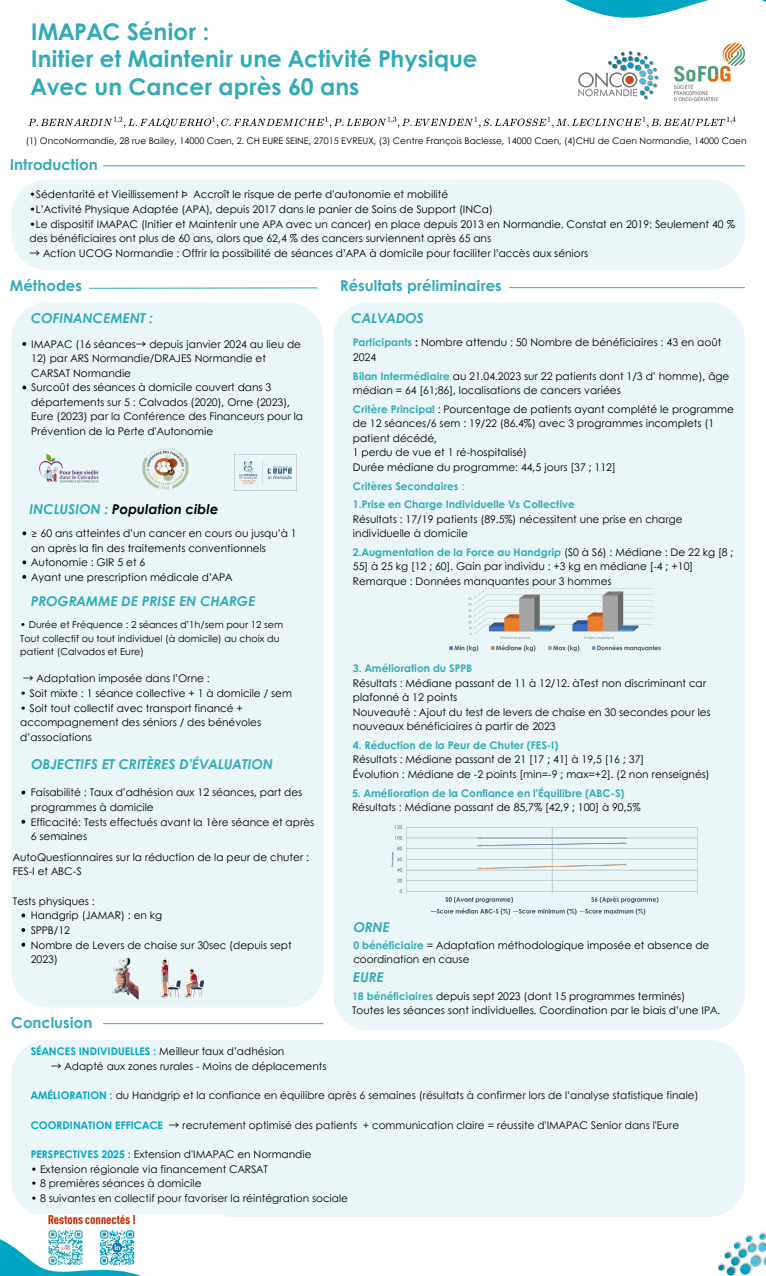
<style>
.page{position:relative;width:766px;height:1276px;background:#fff}
.page>*{position:absolute;margin:0;border:0;box-sizing:border-box;transform-origin:0 0}
.t1{font:700 22.98px/27.8px "Century Gothic";color:#32abb7}
.t2{font:700 15px "Century Gothic";color:#32abb7}
.t3{font:italic 700 13.5px "Century Gothic";color:#32abb7}
.t4{font:italic 700 13.5px "Century Gothic";color:#000}
.t5{font:10.5px/14.5px "Century Gothic";color:#000}
.t6{font:700 10.5px/14.5px "Century Gothic";color:#32abb7}
.t7{font:9.6px/13.3px "Century Gothic";color:#000}
.t8{font:9px "Century Gothic";color:#000}
.s1{font-family:"Noto Sans CJ Ksc"}
.s2{color:#32abb7}
.s3{font-weight:700;color:#32abb7}
.s4{font-weight:700}
.s5{font-weight:400}
.s6{font-weight:400;color:#000}
.s7{font-weight:700;color:#00a5c4}
</style>
<div class="page">
<svg style="left:319px;top:0;width:446px;height:239px"></svg>
<div style="left:11px;top:179px;width:733px;height:91px;background:#eaf6f7"></div>
<div style="left:11px;top:303px;width:312px;height:704px;background:#eaf6f7"></div>
<svg style="left:21px;top:790px;width:4px;height:4px"></svg>
<svg style="left:21px;top:820px;width:4px;height:3px"></svg>
<svg style="left:21px;top:913px;width:4px;height:4px"></svg>
<svg style="left:21px;top:928px;width:4px;height:4px"></svg>
<svg style="left:21px;top:942px;width:4px;height:4px"></svg>
<div style="left:11px;top:1040px;width:733px;height:176px;background:#eaf6f7"></div>
<img style="left:674px;top:41px;width:70px;height:65px">
<hr style="left:103px;top:165px;width:641px;height:1px;background:#32abb7">
<hr style="left:103px;top:1023px;width:220px;height:1px;background:#32abb7">
<img style="left:718px;top:1232px;width:47px;height:43px">
<img style="left:0;top:1214px;width:224px;height:62px">
<img style="left:573px;top:45px;width:89px;height:61px">
<svg style="left:28px;top:117px;width:707px;height:11px"></svg>
<img style="left:32px;top:448px;width:75px;height:43px">
<img style="left:141px;top:447px;width:48px;height:43px">
<img style="left:234px;top:454px;width:62px;height:36px">
<img style="left:97px;top:959px;width:49px;height:42px">
<img style="left:160px;top:959px;width:43px;height:39px">
<div style="left:333px;top:303px;width:411px;height:727px;background:#eaf6f7"></div>
<img style="left:435px;top:581px;width:241px;height:74px">
<svg style="left:89px;top:287px;width:229px;height:2px"></svg>
<hr style="left:509px;top:287px;width:235px;height:1px;background:#32abb7">
<img style="left:390px;top:823px;width:309px;height:93px">
<svg style="left:22px;top:342px;width:4px;height:4px"></svg>
<svg style="left:22px;top:385px;width:4px;height:4px"></svg>
<svg style="left:22px;top:531px;width:4px;height:4px"></svg>
<svg style="left:22px;top:560px;width:4px;height:4px"></svg>
<svg style="left:22px;top:575px;width:4px;height:4px"></svg>
<p class="t1" style="left:31px;top:16px;width:448px">IMAPAC Sénior :<br>Initier et Maintenir une Activité Physique<br>Avec un Cancer après 60 ans</p>
<p class="t8" style="left:26px;top:134px;width:722px">(1) OncoNormandie, 28 rue Bailey, 14000 Caen, 2. CH EURE SEINE, 27015 EVREUX, (3) Centre François Baclesse, 14000 Caen, (4)CHU de Caen Normandie, 14000 Caen</p>
<p class="t2" style="left:10px;top:153px;width:89px">Introduction</p>
<p class="t5" style="left:30px;top:187px;width:420px">•Sédentarité et Vieillissement Þ Accroît le risque de perte d'autonomie et mobilité</p>
<p class="t5" style="left:30px;top:201px;width:464px">•L’Activité Physique Adaptée (APA), depuis 2017 dans le panier de Soins de Support (INCa)</p>
<p class="t5" style="left:30px;top:216px;width:706px;line-height:14.6px">•Le dispositif IMAPAC (Initier et Maintenir une APA avec un cancer) en place depuis 2013 en Normandie. Constat en 2019: Seulement 40 % des bénéficiaires ont plus de 60 ans, alors que 62,4 % des cancers surviennent après 65 ans</p>
<p class="t5" style="left:30px;top:245px;width:560px"><span class="s1">→</span> Action UCOG Normandie : Offrir la possibilité de séances d’APA à domicile pour faciliter l’accès aux séniors</p>
<h2 class="t2" style="left:10px;top:274px;width:74px">Méthodes</h2>
<h2 class="t3" style="left:31px;top:308px;width:124px">COFINANCEMENT :</h2>
<h5 class="t5" style="left:31px;top:336px;width:271px">IMAPAC (16 séances<span class="s1">→</span> depuis janvier 2024 au lieu de</h5>
<h5 class="t5" style="left:31px;top:351px;width:236px">12) par ARS Normandie/DRAJES Normandie et<br>CARSAT Normandie</h5>
<h5 class="t5" style="left:31px;top:380px;width:273px">Surcoût des séances à domicile couvert dans 3 départements sur 5 : Calvados (2020), Orne (2023), Eure (2023) par la Conférence des Financeurs pour la Prévention de la Perte d'Autonomie</h5>
<h5 class="t4" style="left:29px;top:499px;width:191px"><span class="s2">INCLUSION :</span> Population cible</h5>
<p class="t5" style="left:31px;top:525px;width:267px">≥ 60 ans atteintes d’un cancer en cours ou jusqu’à 1 an après la fin des traitements conventionnels</p>
<h5 class="t5" style="left:31px;top:555px;width:115px">Autonomie : GIR 5 et 6</h5>
<p class="t5" style="left:31px;top:569px;width:203px">Ayant une prescription médicale d’APA</p>
<h5 class="t3" style="left:31px;top:591px;width:226px">PROGRAMME DE PRISE EN CHARGE</h5>
<h5 class="t7" style="left:20px;top:617px;width:264px">• Durée et Fréquence : 2 séances d’1h/sem pour 12 sem</h5>
<p class="t7" style="left:20px;top:631px;width:261px">Tout collectif ou tout individuel (à domicile) au choix du patient (Calvados et Eure)</p>
<h5 class="t5" style="left:23px;top:670px;width:188px"><span class="s1">→</span> Adaptation imposée dans l’Orne :</h5>
<h5 class="t5" style="left:20px;top:685px;width:273px">• Soit mixte : 1 séance collective + 1 à domicile / sem</h5>
<h5 class="t5" style="left:20px;top:700px;width:242px;line-height:14.6px">• Soit tout collectif avec transport financé + accompagnement des séniors / des bénévoles d’associations</h5>
<h3 class="t3" style="left:31px;top:753px;width:243px">OBJECTIFS ET CRITÈRES D’ÉVALUATION</h3>
<p class="t5" style="left:31px;top:785px;width:273px;line-height:14.6px">Faisabilité : Taux d’adhésion aux 12 séances, part des programmes à domicile</p>
<p class="t5" style="left:31px;top:814px;width:285px;line-height:14.6px">Efficacité: Tests effectués avant la 1ère séance et après<br>6 semaines</p>
<p class="t5" style="left:13px;top:849px;width:298px;line-height:14.6px">AutoQuestionnaires sur la réduction de la peur de chuter :<br>FES-I et ABC-S</p>
<h1 class="t5" style="left:13px;top:893px;width:83px">Tests physiques :</h1>
<p class="t5" style="left:31px;top:907px;width:133px">Handgrip (JAMAR) : en kg</p>
<p class="t5" style="left:31px;top:922px;width:41px">SPPB/12</p>
<h2 class="t5" style="left:31px;top:937px;width:262px;line-height:14.6px">Nombre de Levers de chaise sur 30sec (depuis sept<br>2023)</h2>
<h2 class="t2" style="left:11px;top:1011px;width:83px">Conclusion</h2>
<h5 class="t2" style="left:340px;top:274px;width:163px">Résultats préliminaires</h5>
<p class="t3" style="left:351px;top:308px;width:74px">CALVADOS</p>
<p class="t5" style="left:353px;top:334px;width:370px"><span class="s3">Participants</span> <span class="s4">:</span> Nombre attendu : 50 Nombre de bénéficiaires : 43 en août<br>2024</p>
<p class="t5" style="left:353px;top:368px;width:378px"><span class="s3">Bilan Intermédiaire</span> au 21.04.2023 sur 22 patients dont 1/3 d’ homme), âge médian = 64 [61;86], localisations de cancers variées</p>
<p class="t5" style="left:353px;top:401px;width:382px"><span class="s3">Critère Principal</span> : Pourcentage de patients ayant complété le programme de 12 séances/6 sem : 19/22 (86.4%) avec 3 programmes incomplets (1 patient décédé,<br>1 perdu de vue et 1 ré-hospitalisé)<br>Durée médiane du programme: 44,5 jours [37 ; 112]</p>
<h5 class="t6" style="left:353px;top:478px;width:113px">Critères Secondaires <span class="s5">:</span></h5>
<h3 class="t6" style="left:353px;top:496px;width:223px">1.Prise en Charge Individuelle Vs Collective</h3>
<p class="t5" style="left:353px;top:511px;width:331px">Résultats : 17/19 patients (89.5%) nécessitent une prise en charge individuelle à domicile</p>
<h5 class="t5" style="left:353px;top:544px;width:382px"><span class="s3">2.Augmentation de la Force au Handgrip</span> (S0 à S6) : Médiane : De 22 kg [8 ;<br>55] à 25 kg [12 ; 60]. Gain par individu : +3 kg en médiane [-4 ; +10]</h5>
<p class="t5" style="left:353px;top:573px;width:260px">Remarque : Données manquantes pour 3 hommes</p>
<h3 class="t5" style="left:353px;top:660px;width:359px"><span class="s3">3. Amélioration du SPPB<br></span>Résultats : Médiane passant de 11 à 12/12. àTest non discriminant car plafonné à 12 points<br>Nouveauté : Ajout du test de levers de chaise en 30 secondes pour les nouveaux bénéficiaires à partir de 2023</h3>
<p class="t5" style="left:353px;top:737px;width:358px"><span class="s3">4. Réduction de la Peur de Chuter (FES-I)<br></span>Résultats : Médiane passant de 21 [17 ; 41] à 19,5 [16 ; 37]<br>Évolution : Médiane de -2 points [min=-9 ; max=+2]. (2 non renseignés)</p>
<p class="t6" style="left:352px;top:785px;width:290px">5. Amélioration de la Confiance en l'Équilibre (ABC-S)<br><span class="s6">Résultats : Médiane passant de 85,7% [42,9 ; 100] à 90,5%</span></p>
<h3 class="t3" style="left:353px;top:916px;width:38px">ORNE</h3>
<h3 class="t5" style="left:353px;top:937px;width:357px;line-height:14.6px"><span class="s3">0 bénéficiaire</span> = Adaptation méthodologique imposée et absence de coordination en cause</h3>
<h5 class="t5" style="left:352px;top:988px;width:369px;line-height:14.6px"><span class="s3">18 bénéficiaires</span> depuis sept 2023 (dont 15 programmes terminés)<br>Toutes les séances sont individuelles. Coordination par le biais d’une IPA.</h5>
<h5 class="t3" style="left:353px;top:967px;width:32px">EURE</h5>
<p class="t5" style="left:31px;top:1044px;width:255px"><span class="s7">SÉANCES INDIVIDUELLES :</span> Meilleur taux d’adhésion</p>
<p class="t5" style="left:51px;top:1058px;width:277px"><span class="s1">→</span> Adapté aux zones rurales - Moins de déplacements</p>
<p class="t5" style="left:31px;top:1087px;width:669px"><span class="s7">AMÉLIORATION :</span> du Handgrip et la confiance en équilibre après 6 semaines (résultats à confirmer lors de l’analyse statistique finale)</p>
<p class="t5" style="left:31px;top:1117px;width:649px"><span class="s7">COORDINATION EFFICACE</span> <span class="s1">→</span> recrutement optimisé des patients + communication claire = réussite d'IMAPAC Senior dans l'Eure</p>
<p class="t5" style="left:31px;top:1146px;width:282px"><span class="s7">PERSPECTIVES 2025 :</span> Extension d'IMAPAC en Normandie</p>
<p class="t5" style="left:31px;top:1161px;width:239px">• Extension régionale via financement CARSAT</p>
<p class="t5" style="left:31px;top:1175px;width:172px">• 8 premières séances à domicile</p>
<p class="t5" style="left:31px;top:1190px;width:318px">• 8 suivantes en collectif pour favoriser la réintégration sociale</p>
</div>
